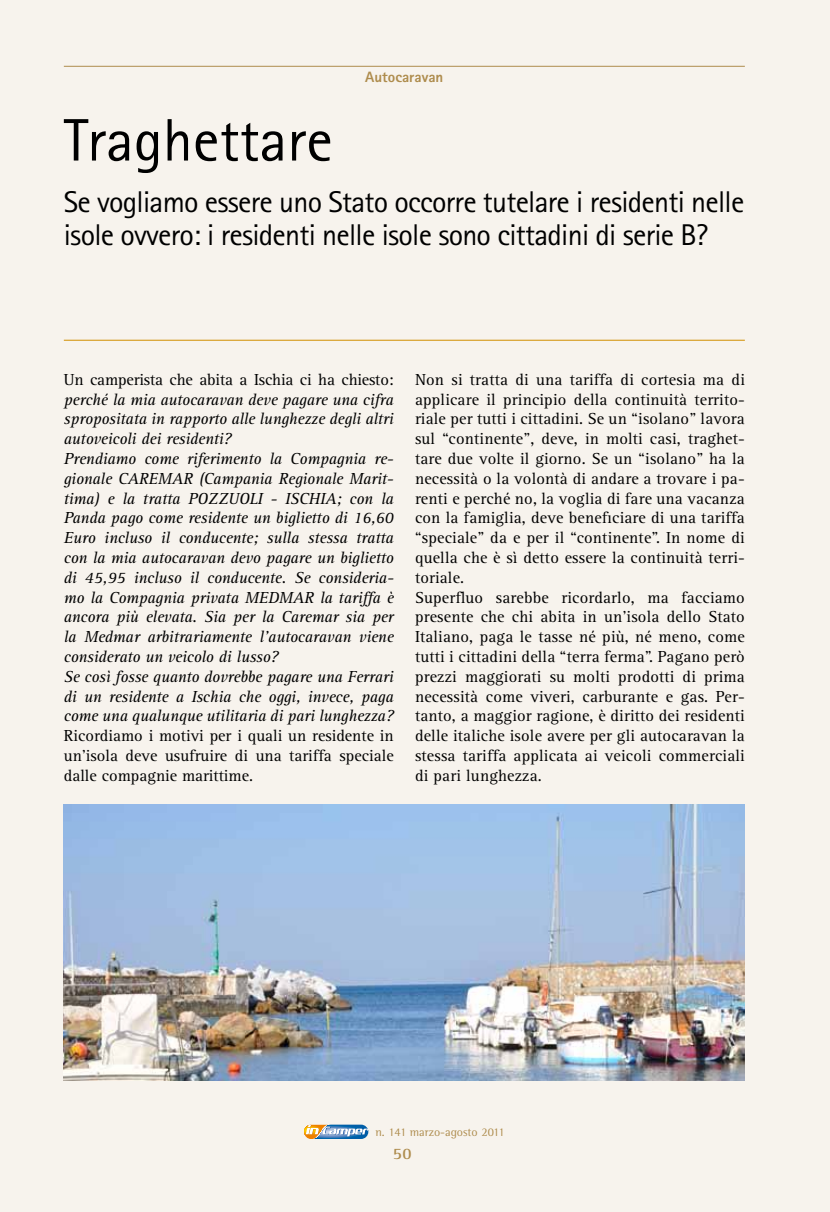
<style>
.page{position:relative;width:830px;height:1212px;background:#fff}
.page>*{position:absolute;margin:0;border:0;box-sizing:border-box;transform-origin:0 0}
.t1{font:60px "Rotis Sans Serif";color:#000}
.t2{font:30px/33px "Rotis Sans Serif";letter-spacing:-.025em;color:#000}
.t3{font:16.5px/19.8px "Rotis Serif";letter-spacing:.01em;color:#000;text-align:justify}
.t4{font:italic 16.5px/19.8px "Rotis Serif";letter-spacing:-.01em;color:#000}
.t5{font:16.5px "Rotis Serif";letter-spacing:-.01em;color:#000}
.t6{font:700 16.5px "Rotis Serif";color:#ae8c4d}
.t7{font:800 15px "Rotis Sans Serif";color:#ae8c4d}
.t8{font:12px "Rotis Semi Serif";color:#ae8c4d}
</style>
<div class="page">
<div style="left:0;top:0;width:829px;height:1212px;background:#f7f3ed"></div>
<svg style="left:304px;top:1124px;width:64px;height:15px"></svg>
<hr style="left:64px;top:66px;width:680px;height:1px;background:#ae8c4d">
<hr style="left:64px;top:340px;width:680px;height:1px;background:#d18f00">
<img style="left:64px;top:805px;width:680px;height:276px">
<p class="t7" style="left:365px;top:68px;width:80px">Autocaravan</p>
<h1 class="t1" style="left:64px;top:105px;width:270px">Traghettare</h1>
<h2 class="t2" style="left:64px;top:185px;width:681px">Se vogliamo essere uno Stato occorre tutelare i residenti nelle isole ovvero: i residenti nelle isole sono cittadini di serie B?</h2>
<p class="t5" style="left:64px;top:370px;width:331px">Un camperista che abita a Ischia ci ha chiesto:</p>
<p class="t4" style="left:64px;top:390px;width:331px">perché la mia autocaravan deve pagare una cifra spropositata in rapporto alle lunghezze degli altri autoveicoli dei residenti?<br>Prendiamo come riferimento la Compagnia re&shy;gionale CAREMAR (Campania Regionale Marit&shy;tima) e la tratta POZZUOLI - ISCHIA; con la Panda pago come residente un biglietto di 16,60<br>Euro incluso il conducente; sulla stessa tratta con la mia autocaravan devo pagare un biglietto di 45,95 incluso il conducente. Se consideria&shy;mo la Compagnia privata MEDMAR la tariffa è ancora più elevata. Sia per la Caremar sia per la Medmar arbitrariamente l'autocaravan viene considerato un veicolo di lusso?<br>Se così fosse quanto dovrebbe pagare una Ferrari di un residente a Ischia che oggi, invece, paga come una qualunque utilitaria di pari lunghezza?</p>
<p class="t3" style="left:64px;top:726px;width:331px">Ricordiamo i motivi per i quali un residente in un’isola deve usufruire di una tariffa speciale dalle compagnie marittime.</p>
<p class="t3" style="left:415px;top:370px;width:331px;text-align:left">Non si tratta di una tariffa di cortesia ma di applicare il principio della continuità territo&shy;riale per tutti i cittadini. Se un “isolano” lavora sul “continente”, deve, in molti casi, traghet&shy;tare due volte il giorno. Se un “isolano” ha la necessità o la volontà di andare a trovare i pa&shy;renti e perché no, la voglia di fare una vacanza con la famiglia, deve beneficiare di una tariffa “speciale” da e per il “continente”. In nome di quella che è sì detto essere la continuità terri&shy;toriale.<br>Superfluo sarebbe ricordarlo, ma facciamo presente che chi abita in un’isola dello Stato Italiano, paga le tasse né più, né meno, come tutti i cittadini della “terra ferma”. Pagano però prezzi maggiorati su molti prodotti di prima necessità come viveri, carburante e gas. Per&shy;tanto, a maggior ragione, è diritto dei residenti delle italiche isole avere per gli autocaravan la stessa tariffa applicata ai veicoli commerciali di pari lunghezza.</p>
<p class="t8" style="left:375px;top:1125px;width:130px">n. 141 marzo-agosto 2011</p>
<p class="t6" style="left:392px;top:1144px;width:20px">50</p>
</div>
